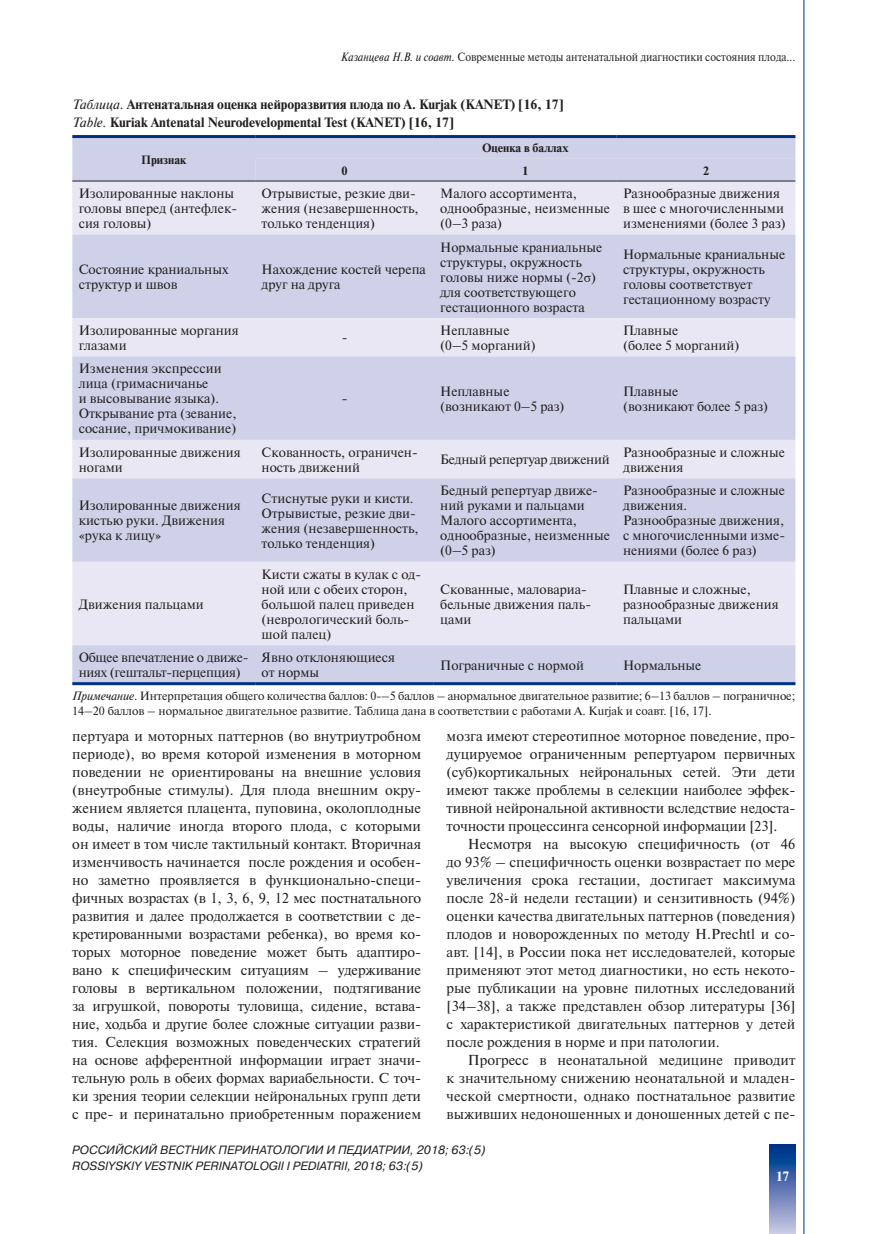
<style>
.page{position:relative;width:872px;height:1234px;background:#fff}
.page>*{position:absolute;margin:0;border:0;box-sizing:border-box;transform-origin:0 0}
.t1{font:14.4px/18px "Newton C";color:#231f20;text-align:justify}
.t2{font:13.5px/15px "Newton C";color:#231f20}
.t3{font:700 13.5px/18px "Newton C";color:#231f20}
.t4{font:13.5px/15px "Newton C";letter-spacing:-.02em;color:#231f20}
.t5{font:700 13.5px "Newton C";color:#fff}
.t6{font:12px/15px "Newton C";color:#231f20}
.t7{font:italic 12px/16.5px "Pragmatica C";color:#231f20}
.t8{font:12px "Newton C";color:#231f20;scale:.9 1}
.t9{font:700 12px "Newton C";color:#231f20}
.s1{font-style:italic}
.s2{font-weight:400;font-style:italic}
.s3{font-family:"Times New Roman"}
</style>
<div class="page">
<svg style="left:770px;top:1144px;width:25px;height:89px;background:#5a78b3"></svg>
<hr style="left:803px;top:0;width:1px;height:1233px;background:#003186">
<div style="left:72px;top:138px;width:723px;height:43px;background:#ced1e7"></div>
<div style="left:72px;top:182px;width:723px;height:463px;background:#e8e7f3"></div>
<svg style="left:72px;top:234px;width:723px;height:327px;background:#d4d6e9"></svg>
<div style="left:72px;top:645px;width:723px;height:37px;background:#ced1e7"></div>
<hr style="left:72px;top:135px;width:183px;height:3px;background:#003186">
<hr style="left:255px;top:135px;width:179px;height:3px;background:#003186">
<hr style="left:434px;top:135px;width:183px;height:3px;background:#003186">
<hr style="left:617px;top:135px;width:178px;height:3px;background:#003186">
<hr style="left:72px;top:181px;width:183px;height:1px;background:#231f20">
<hr style="left:255px;top:181px;width:179px;height:1px;background:#231f20">
<hr style="left:434px;top:181px;width:183px;height:1px;background:#231f20">
<hr style="left:617px;top:181px;width:178px;height:1px;background:#231f20">
<hr style="left:72px;top:682px;width:183px;height:3px;background:#003186">
<hr style="left:255px;top:682px;width:179px;height:3px;background:#003186">
<hr style="left:434px;top:682px;width:183px;height:3px;background:#003186">
<hr style="left:617px;top:682px;width:178px;height:3px;background:#003186">
<p class="t8" style="left:341px;top:50px;width:506px"><span class="s1">Казанцева Н.В. и соавт.</span> Современные методы антенатальной диагностики состояния плода...</p>
<p class="t3" style="left:72px;top:95px;width:493px"><span class="s2">Таблица.</span> Антенатальная оценка нейроразвития плода по A. Kurjak (KANET) [16, 17]<br><span class="s2">Table.</span> Kuriak Antenatal Neurodevelopmental Test (KANET) [16, 17]</p>
<p class="t9" style="left:141px;top:153px;width:47px">Признак</p>
<p class="t9" style="left:482px;top:141px;width:88px">Оценка в баллах</p>
<p class="t9" style="left:341px;top:164px;width:8px">0</p>
<p class="t9" style="left:522px;top:164px;width:8px">1</p>
<p class="t9" style="left:703px;top:164px;width:8px">2</p>
<p class="t2" style="left:79px;top:186px;width:160px">Изолированные наклоны головы вперед (антефлек&shy;сия головы)</p>
<p class="t2" style="left:261px;top:186px;width:159px">Отрывистые, резкие дви&shy;жения (незавершенность, только тенденция)</p>
<p class="t2" style="left:440px;top:186px;width:171px">Малого ассортимента, однообразные, неизменные (0–3 раза)</p>
<p class="t2" style="left:623px;top:186px;width:164px">Разнообразные движения в шее с многочисленными изменениями (более 3 раз)</p>
<p class="t2" style="left:79px;top:262px;width:151px">Состояние краниальных структур и швов</p>
<p class="t2" style="left:261px;top:262px;width:166px">Нахождение костей черепа друг на друга</p>
<p class="t2" style="left:440px;top:239px;width:164px">Нормальные краниальные структуры, окружность головы ниже нормы (-2<span class="s3">σ</span>) для соответствующего гестационного возраста</p>
<p class="t2" style="left:623px;top:247px;width:164px">Нормальные краниальные структуры, окружность головы соответствует гестационному возрасту</p>
<p class="t2" style="left:79px;top:323px;width:162px">Изолированные моргания глазами</p>
<p class="t2" style="left:79px;top:361px;width:159px">Изменения экспрессии лица (гримасничанье<br>и высовывание языка).<br>Открывание рта (зевание, сосание, причмокивание)</p>
<p class="t2" style="left:342px;top:330px;width:7px">-</p>
<p class="t2" style="left:342px;top:391px;width:7px">-</p>
<p class="t2" style="left:440px;top:323px;width:97px">Неплавные (0–5 морганий)</p>
<p class="t2" style="left:623px;top:323px;width:118px">Плавные<br>(более 5 морганий)</p>
<p class="t2" style="left:440px;top:384px;width:126px">Неплавные (возникают 0–5 раз)</p>
<p class="t2" style="left:623px;top:384px;width:146px">Плавные<br>(возникают более 5 раз)</p>
<p class="t2" style="left:79px;top:444px;width:164px">Изолированные движения ногами</p>
<p class="t2" style="left:261px;top:444px;width:158px">Скованность, ограничен&shy;ность движений</p>
<p class="t4" style="left:440px;top:452px;width:171px">Бедный репертуар движений</p>
<p class="t2" style="left:623px;top:444px;width:163px">Разнообразные и сложные движения</p>
<p class="t2" style="left:79px;top:498px;width:164px">Изолированные движения кистью руки. Движения «рука к лицу»</p>
<p class="t2" style="left:261px;top:490px;width:159px">Стиснутые руки и кисти.<br>Отрывистые, резкие дви&shy;жения (незавершенность, только тенденция)</p>
<p class="t2" style="left:440px;top:483px;width:171px">Бедный репертуар движе&shy;ний руками и пальцами<br>Малого ассортимента, однообразные, неизменные (0–5 раз)</p>
<p class="t2" style="left:623px;top:483px;width:163px">Разнообразные и сложные движения.<br>Разнообразные движения, с многочисленными изме&shy;нениями (более 6 раз)</p>
<p class="t2" style="left:79px;top:596px;width:127px">Движения пальцами</p>
<p class="t2" style="left:261px;top:566px;width:161px">Кисти сжаты в кулак с од&shy;ной или с обеих сторон, большой палец приведен (неврологический боль&shy;шой палец)</p>
<p class="t2" style="left:440px;top:581px;width:152px">Скованные, маловариа&shy;бельные движения паль&shy;цами</p>
<p class="t2" style="left:623px;top:581px;width:157px">Плавные и сложные, разнообразные движения пальцами</p>
<p class="t4" style="left:79px;top:650px;width:171px">Общее впечатление о движе&shy;ниях (гештальт-перцепция)</p>
<p class="t2" style="left:261px;top:650px;width:135px">Явно отклоняющиеся от нормы</p>
<p class="t2" style="left:440px;top:657px;width:145px">Пограничные с нормой</p>
<p class="t2" style="left:623px;top:657px;width:80px">Нормальные</p>
<p class="t6" style="left:72px;top:688px;width:724px"><span class="s1">Примечание</span>. Интерпретация общего количества баллов: 0-–5 баллов – анормальное двигательное развитие; 6–13 баллов – пограничное;<br>14–20 баллов – нормальное двигательное развитие. Таблица дана в соответствии с работами A. Kurjak и соавт. [16, 17].</p>
<p class="t1" style="left:72px;top:726px;width:350px">пертуара и моторных паттернов (во внутриутробном периоде), во время которой изменения в моторном поведении не ориентированы на внешние условия (внеутробные стимулы). Для плода внешним окру&shy;жением является плацента, пуповина, околоплодные воды, наличие иногда второго плода, с которыми он имеет в том числе тактильный контакт. Вторичная изменчивость начинается после рождения и особен&shy;но заметно проявляется в функционально-специ&shy;фичных возрастах (в 1, 3, 6, 9, 12 мес постнатального развития и далее продолжается в соответствии с де&shy;кретированными возрастами ребенка), во время ко&shy;торых моторное поведение может быть адаптиро&shy;вано к специфическим ситуациям – удерживание головы в вертикальном положении, подтягивание за игрушкой, повороты туловища, сидение, встава&shy;ние, ходьба и другие более сложные ситуации разви&shy;тия. Селекция возможных поведенческих стратегий на основе афферентной информации играет значи&shy;тельную роль в обеих формах вариабельности. С точ&shy;ки зрения теории селекции нейрональных групп дети с пре- и перинатально приобретенным поражением</p>
<p class="t1" style="left:446px;top:726px;width:350px">мозга имеют стереотипное моторное поведение, про&shy;дуцируемое ограниченным репертуаром первичных (суб)кортикальных нейрональных сетей. Эти дети имеют также проблемы в селекции наиболее эффек&shy;тивной нейрональной активности вследствие недоста&shy;точности процессинга сенсорной информации [23].</p>
<p class="t1" style="left:446px;top:834px;width:350px;text-indent:21px">Несмотря на высокую специфичность (от 46 до 93% – специфичность оценки возврастает по мере увеличения срока гестации, достигает максимума после 28-й недели гестации) и сензитивность (94%) оценки качества двигательных паттернов (поведения) плодов и новорожденных по методу H.Prechtl и со&shy;авт. [14], в России пока нет исследователей, которые применяют этот метод диагностики, но есть некото&shy;рые публикации на уровне пилотных исследований [34–38], а также представлен обзор литературы [36] с характеристикой двигательных паттернов у детей после рождения в норме и при патологии.</p>
<p class="t1" style="left:446px;top:1050px;width:350px;text-indent:21px">Прогресс в неонатальной медицине приводит к значительному снижению неонатальной и младен&shy;ческой смертности, однако постнатальное развитие выживших недоношенных и доношенных детей с пе-</p>
<p class="t7" style="left:72px;top:1141px;width:415px">РОССИЙСКИЙ ВЕСТНИК ПЕРИНАТОЛОГИИ И ПЕДИАТРИИ, 2018; 63:(5)<br>ROSSIYSKIY VESTNIK PERINATOLOGII I PEDIATRII, 2018; 63:(5)</p>
<p class="t5" style="left:775px;top:1168px;width:15px">17</p>
</div>
